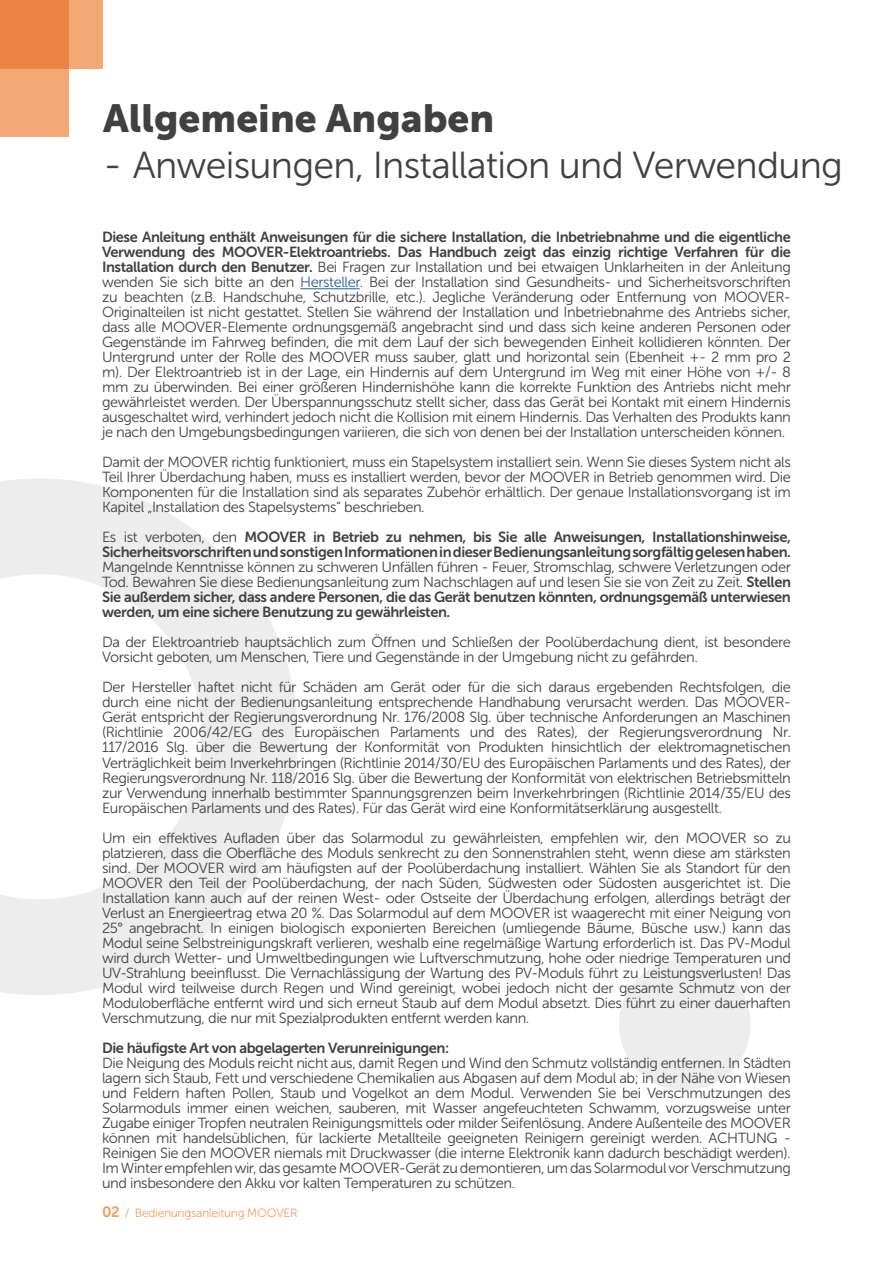
<style>
.page{position:relative;width:893px;height:1263px;background:#fff}
.page>*{position:absolute;margin:0;border:0;box-sizing:border-box;transform-origin:0 0}
.t1{font:39px "Museo Sans 900";color:#414042}
.t2{font:37.5px "Museo Sans 300";letter-spacing:-.02em;color:#414042}
.t3{font:14.7px/15px "Museo Sans 300";letter-spacing:-.03em;color:#414042;text-align:justify}
.t4{font:14.7px/15px "Museo Sans 700";letter-spacing:-.03em;color:#414042}
.t5{font:12px "Museo Sans 300";letter-spacing:-.025em;color:#f39f5c}
.s1{font-size:39px}
.s2{font-family:"Museo Sans 700"}
.s3{color:#215e9e}
.s4{font-family:"Museo Sans 300"}
.s5{font-family:"Museo Sans 700";font-size:15px}
</style>
<div class="page">
<svg style="left:0;top:478px;width:298px;height:517px"></svg>
<div style="left:619px;top:959px;width:131px;height:131px;background:#ededee;border-radius:50%"></div>
<hr style="left:300px;top:288px;width:60px;height:1px;background:#215e9e">
<div style="left:0;top:0;width:103px;height:68px;background:#f3a875"></div>
<svg style="left:0;top:0;width:69px;height:137px;background:#ef955d"></svg>
<h1 class="t1" style="left:103px;top:96px;width:393px">Allgemeine Angaben</h1>
<h2 class="t2" style="left:103px;top:145px;width:741px"><span class="s1">-</span> Anweisungen, Installation und Verwendung</h2>
<p class="t4" style="left:102px;top:230px;width:690px">Diese Anleitung enthält Anweisungen für die sichere Installation, die Inbetriebnahme und die eigentliche<br>Verwendung des MOOVER-Elektroantriebs. Das Handbuch zeigt das einzig richtige Verfahren für die</p>
<p class="t3" style="left:102px;top:260px;width:690px"><span class="s2">Installation durch den Benutzer.</span> Bei Fragen zur Installation und bei etwaigen Unklarheiten in der Anleitung wenden Sie sich bitte an den <span class="s3">Hersteller</span>. Bei der Installation sind Gesundheits- und Sicherheitsvorschriften zu beachten (z.B. Handschuhe, Schutzbrille, etc.). Jegliche Veränderung oder Entfernung von MOOVER-Originalteilen ist nicht gestattet. Stellen Sie während der Installation und Inbetriebnahme des Antriebs sicher, dass alle MOOVER-Elemente ordnungsgemäß angebracht sind und dass sich keine anderen Personen oder Gegenstände im Fahrweg befinden, die mit dem Lauf der sich bewegenden Einheit kollidieren könnten. Der Untergrund unter der Rolle des MOOVER muss sauber, glatt und horizontal sein (Ebenheit +- 2 mm pro 2 m). Der Elektroantrieb ist in der Lage, ein Hindernis auf dem Untergrund im Weg mit einer Höhe von +/- 8 mm zu überwinden. Bei einer größeren Hindernishöhe kann die korrekte Funktion des Antriebs nicht mehr gewährleistet werden. Der Überspannungsschutz stellt sicher, dass das Gerät bei Kontakt mit einem Hindernis ausgeschaltet wird, verhindert jedoch nicht die Kollision mit einem Hindernis. Das Verhalten des Produkts kann je nach den Umgebungsbedingungen variieren, die sich von denen bei der Installation unterscheiden können.</p>
<p class="t3" style="left:102px;top:455px;width:690px">Damit der MOOVER richtig funktioniert, muss ein Stapelsystem installiert sein. Wenn Sie dieses System nicht als Teil Ihrer Überdachung haben, muss es installiert werden, bevor der MOOVER in Betrieb genommen wird. Die Komponenten für die Installation sind als separates Zubehör erhältlich. Der genaue Installationsvorgang ist im Kapitel „Installation des Stapelsystems“ beschrieben.</p>
<p class="t4" style="left:102px;top:530px;width:690px"><span class="s4">Es ist verboten, den</span> MOOVER in Betrieb zu nehmen, bis Sie alle Anweisungen, Installationshinweise,<br>Sicherheitsvorschriften und sonstigen Informationen in dieser Bedienungsanleitung sorgfältig gelesen haben.</p>
<p class="t3" style="left:102px;top:560px;width:690px">Mangelnde Kenntnisse können zu schweren Unfällen führen - Feuer, Stromschlag, schwere Verletzungen oder<br>Tod. Bewahren Sie diese Bedienungsanleitung zum Nachschlagen auf und lesen Sie sie von Zeit zu Zeit. <span class="s2">Stellen</span></p>
<p class="t4" style="left:102px;top:590px;width:690px">Sie außerdem sicher, dass andere Personen, die das Gerät benutzen könnten, ordnungsgemäß unterwiesen werden, um eine sichere Benutzung zu gewährleisten.</p>
<p class="t3" style="left:102px;top:635px;width:690px">Da der Elektroantrieb hauptsächlich zum Öffnen und Schließen der Poolüberdachung dient, ist besondere<br>Vorsicht geboten, um Menschen, Tiere und Gegenstände in der Umgebung nicht zu gefährden.</p>
<p class="t3" style="left:102px;top:680px;width:690px">Der Hersteller haftet nicht für Schäden am Gerät oder für die sich daraus ergebenden Rechtsfolgen, die durch eine nicht der Bedienungsanleitung entsprechende Handhabung verursacht werden. Das MOOVER-Gerät entspricht der Regierungsverordnung Nr. 176/2008 Slg. über technische Anforderungen an Maschinen (Richtlinie 2006/42/EG des Europäischen Parlaments und des Rates), der Regierungsverordnung Nr.<br>117/2016 Slg. über die Bewertung der Konformität von Produkten hinsichtlich der elektromagnetischen Verträglichkeit beim Inverkehrbringen (Richtlinie 2014/30/EU des Europäischen Parlaments und des Rates), der Regierungsverordnung Nr. 118/2016 Slg. über die Bewertung der Konformität von elektrischen Betriebsmitteln zur Verwendung innerhalb bestimmter Spannungsgrenzen beim Inverkehrbringen (Richtlinie 2014/35/EU des Europäischen Parlaments und des Rates). Für das Gerät wird eine Konformitätserklärung ausgestellt.</p>
<p class="t3" style="left:102px;top:830px;width:690px">Um ein effektives Aufladen über das Solarmodul zu gewährleisten, empfehlen wir, den MOOVER so zu platzieren, dass die Oberfläche des Moduls senkrecht zu den Sonnenstrahlen steht, wenn diese am stärksten sind. Der MOOVER wird am häufigsten auf der Poolüberdachung installiert. Wählen Sie als Standort für den MOOVER den Teil der Poolüberdachung, der nach Süden, Südwesten oder Südosten ausgerichtet ist. Die Installation kann auch auf der reinen West- oder Ostseite der Überdachung erfolgen, allerdings beträgt der Verlust an Energieertrag etwa 20 %. Das Solarmodul auf dem MOOVER ist waagerecht mit einer Neigung von 25° angebracht. In einigen biologisch exponierten Bereichen (umliegende Bäume, Büsche usw.) kann das Modul seine Selbstreinigungskraft verlieren, weshalb eine regelmäßige Wartung erforderlich ist. Das PV-Modul wird durch Wetter- und Umweltbedingungen wie Luftverschmutzung, hohe oder niedrige Temperaturen und UV-Strahlung beeinflusst. Die Vernachlässigung der Wartung des PV-Moduls führt zu Leistungsverlusten! Das Modul wird teilweise durch Regen und Wind gereinigt, wobei jedoch nicht der gesamte Schmutz von der Moduloberfläche entfernt wird und sich erneut Staub auf dem Modul absetzt. Dies führt zu einer dauerhaften Verschmutzung, die nur mit Spezialprodukten entfernt werden kann.</p>
<p class="t4" style="left:102px;top:1040px;width:349px">Die häufigste Art von abgelagerten Verunreinigungen:</p>
<p class="t3" style="left:102px;top:1055px;width:690px">Die Neigung des Moduls reicht nicht aus, damit Regen und Wind den Schmutz vollständig entfernen. In Städten lagern sich Staub, Fett und verschiedene Chemikalien aus Abgasen auf dem Modul ab; in der Nähe von Wiesen und Feldern haften Pollen, Staub und Vogelkot an dem Modul. Verwenden Sie bei Verschmutzungen des Solarmoduls immer einen weichen, sauberen, mit Wasser angefeuchteten Schwamm, vorzugsweise unter Zugabe einiger Tropfen neutralen Reinigungsmittels oder milder Seifenlösung. Andere Außenteile des MOOVER können mit handelsüblichen, für lackierte Metallteile geeigneten Reinigern gereinigt werden. ACHTUNG - Reinigen Sie den MOOVER niemals mit Druckwasser (die interne Elektronik kann dadurch beschädigt werden).<br>Im Winter empfehlen wir, das gesamte MOOVER-Gerät zu demontieren, um das Solarmodul vor Verschmutzung und insbesondere den Akku vor kalten Temperaturen zu schützen.</p>
<p class="t5" style="left:102px;top:1206px;width:197px"><span class="s5">02</span> / Bedienungsanleitung MOOVER</p>
</div>
